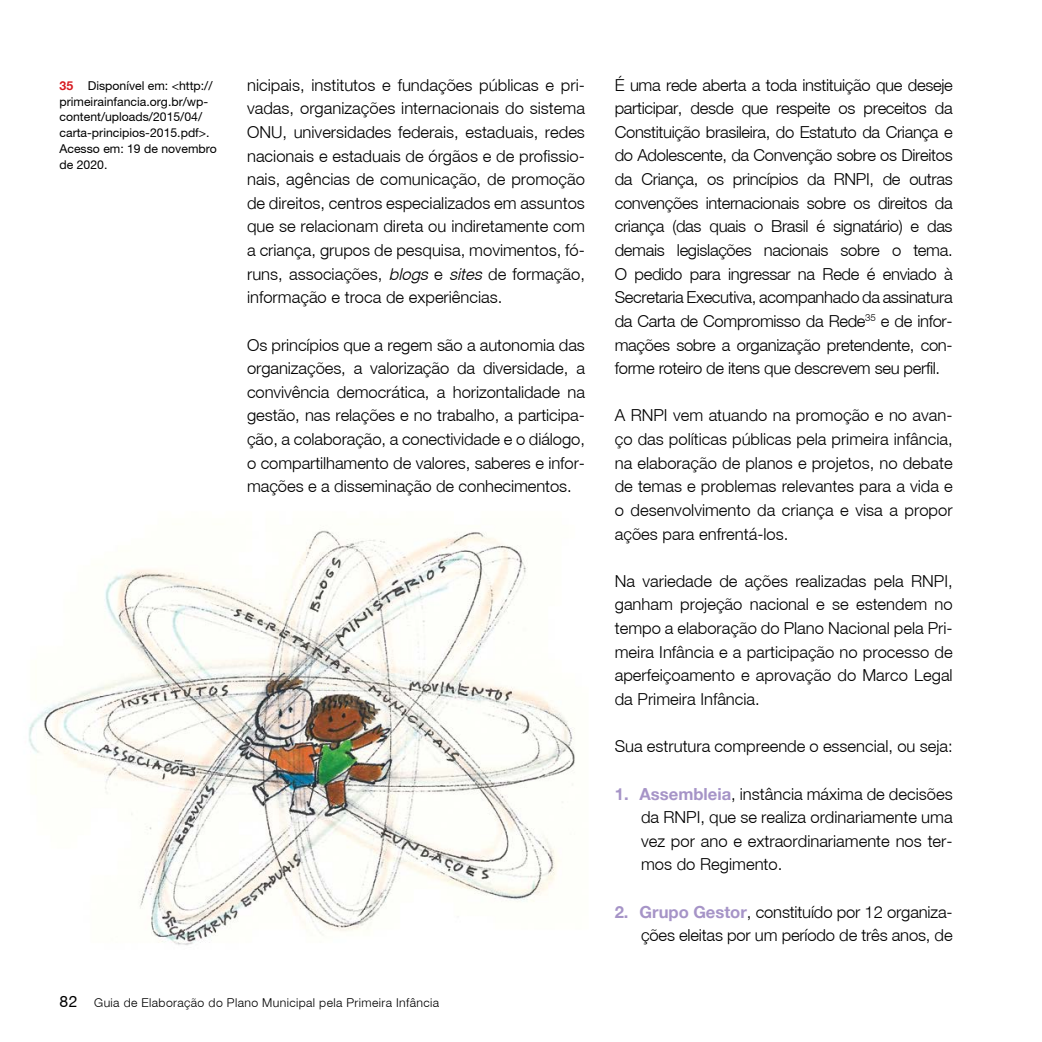
<style>
.page{position:relative;width:1042px;height:1042px;background:#fff}
.page>*{position:absolute;margin:0;border:0;box-sizing:border-box;transform-origin:0 0}
.t1{font:300 16.62px/23.6px "Helvetica Neue FC";color:#000;text-align:justify}
.t2{font:12.25px/15.8px "Helvetica Neue FC";color:#000}
.t3{font:300 12.25px "Helvetica Neue FC";letter-spacing:.03em;color:#000}
.s1{font-family:"Helvetica Neue";font-weight:700;color:#d71920}
.s2{font-style:italic}
.s3{font-weight:400;font-size:15.75px}
.s4{font-family:"Helvetica Neue";font-weight:700;color:#a694c7}
</style>
<div class="page">
<img style="left:28px;top:530px;width:547px;height:415px">
<p class="t2" style="left:60px;top:77px;width:159px"><span class="s1">35</span> Disponível em: &lt;http:// primeirainfancia.org.br/wp&shy;content/uploads/2015/04/ carta-principios-2015.pdf&gt;.<br>Acesso em: 19 de novembro de 2020.</p>
<p class="t1" style="left:247px;top:72px;width:339px">nicipais, institutos e fundações públicas e pri&shy;vadas, organizações internacionais do sistema ONU, universidades federais, estaduais, redes nacionais e estaduais de órgãos e de profissio&shy;nais, agências de comunicação, de promoção de direitos, centros especializados em assuntos que se relacionam direta ou indiretamente com a criança, grupos de pesquisa, movimentos, fó&shy;runs, associações, <span class="s2">blogs</span> e <span class="s2">sites</span> de formação, informação e troca de experiências.</p>
<p class="t1" style="left:247px;top:332px;width:339px">Os princípios que a regem são a autonomia das organizações, a valorização da diversidade, a convivência democrática, a horizontalidade na gestão, nas relações e no trabalho, a participa&shy;ção, a colaboração, a conectividade e o diálogo, o compartilhamento de valores, saberes e infor&shy;mações e a disseminação de conhecimentos.</p>
<p class="t3" style="left:60px;top:995px;width:381px"><span class="s3">82</span> Guia de Elaboração do Plano Municipal pela Primeira Infância</p>
<p class="t1" style="left:615px;top:72px;width:339px">É uma rede aberta a toda instituição que deseje participar, desde que respeite os preceitos da Constituição brasileira, do Estatuto da Criança e do Adolescente, da Convenção sobre os Direitos da Criança, os princípios da RNPI, de outras convenções internacionais sobre os direitos da criança (das quais o Brasil é signatário) e das demais legislações nacionais sobre o tema.<br>O pedido para ingressar na Rede é enviado à Secretaria Executiva, acompanhado da assinatura da Carta de Compromisso da Rede<sup>35</sup> e de infor&shy;mações sobre a organização pretendente, con&shy;forme roteiro de itens que descrevem seu perfil.</p>
<p class="t1" style="left:615px;top:403px;width:339px">A RNPI vem atuando na promoção e no avan&shy;ço das políticas públicas pela primeira infância, na elaboração de planos e projetos, no debate de temas e problemas relevantes para a vida e o desenvolvimento da criança e visa a propor ações para enfrentá-los.</p>
<p class="t1" style="left:615px;top:569px;width:339px">Na variedade de ações realizadas pela RNPI, ganham projeção nacional e se estendem no tempo a elaboração do Plano Nacional pela Pri&shy;meira Infância e a participação no processo de aperfeiçoamento e aprovação do Marco Legal da Primeira Infância.</p>
<p class="t1" style="left:615px;top:734px;width:339px">Sua estrutura compreende o essencial, ou seja:</p>
<p class="t1" style="left:641px;top:781px;width:313px;text-indent:-26px"><span class="s4">1. Assembleia</span>, instância máxima de decisões da RNPI, que se realiza ordinariamente uma vez por ano e extraordinariamente nos ter&shy;mos do Regimento.</p>
<p class="t1" style="left:615px;top:899px;width:339px;text-align:right"><span class="s4">2. Grupo Gestor</span>, constituído por 12 organiza&shy;ções eleitas por um período de três anos, de</p>
</div>
